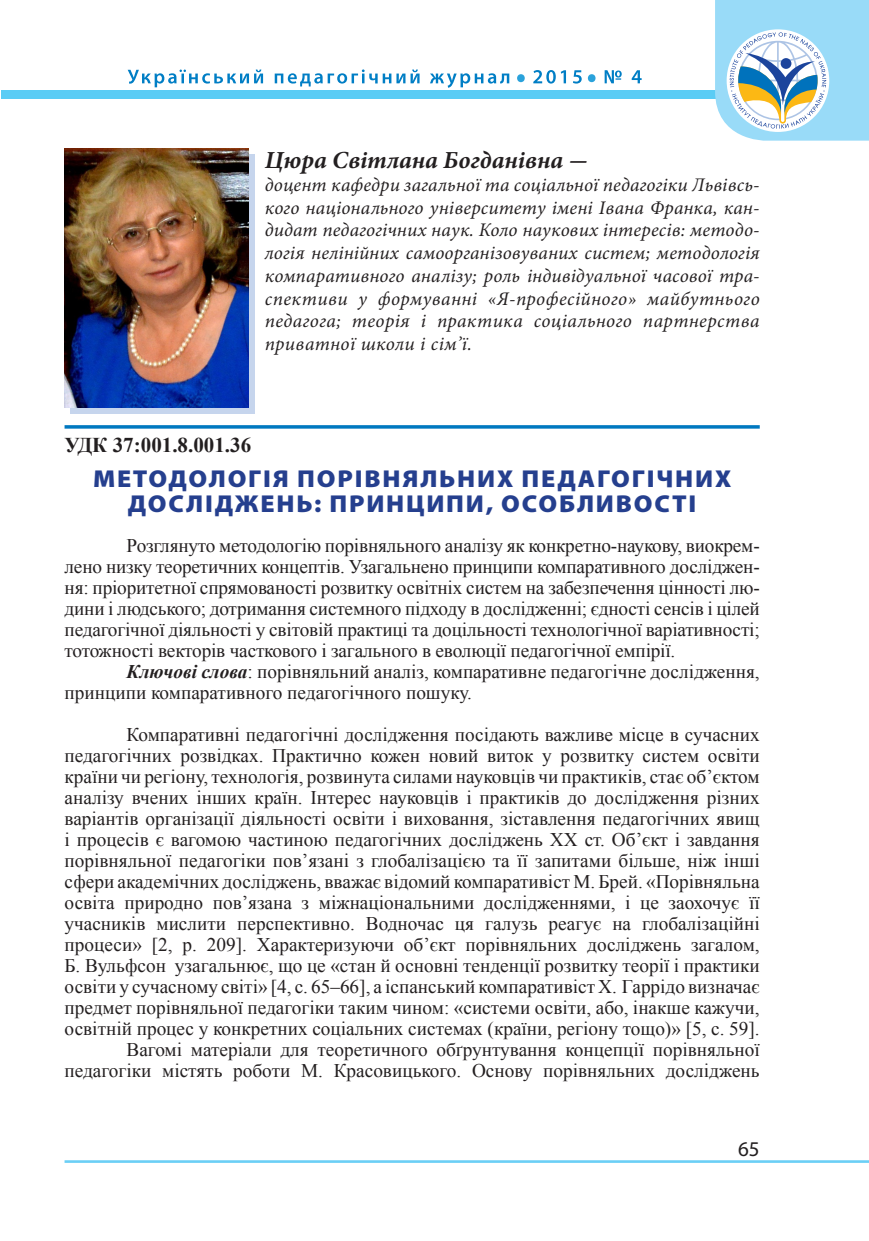
<style>
.page{position:relative;width:869px;height:1241px;background:#fff}
.page>*{position:absolute;margin:0;border:0;box-sizing:border-box;transform-origin:0 0}
.t1{font:900 24.5px/24.5px "Myriad Pro";letter-spacing:.07em;color:#253f8e;text-align:center;scale:1.05 1}
.t2{font:italic 700 24.5px "Minion Pro";color:#231f20}
.t3{font:700 21px "Times New Roman";color:#231f20}
.t4{font:21px "Myriad Pro";color:#231f20}
.Обычный{font:19.25px/21px "Times New Roman";color:#231f20;text-align:justify}
.t5{font:italic 19.25px/22.8px "Minion Pro";letter-spacing:.025em;color:#231f20;text-align:justify}
.s1{font-size:26.25px}
.s2{font-weight:700;font-style:italic}
</style>
<div class="page">
<div style="left:1px;top:90px;width:867px;height:8px;background:#5accf5"></div>
<hr style="left:64px;top:1159px;width:804px;height:3px;background:#6bcff6">
<svg style="left:714px;top:0;width:154px;height:141px"></svg>
<svg style="left:604px;top:70px;width:37px;height:13px"></svg>
<div style="left:587px;top:74px;width:8px;height:8px;background:#2aa2db;border-radius:50%"></div>
<svg style="left:533px;top:70px;width:48px;height:14px"></svg>
<div style="left:517px;top:74px;width:7px;height:8px;background:#2aa2db;border-radius:50%"></div>
<svg style="left:128px;top:69px;width:381px;height:19px"></svg>
<div style="left:70px;top:154px;width:184px;height:259px;background:#c6d5ed"></div>
<img style="left:64px;top:149px;width:185px;height:258px">
<hr style="left:64px;top:425px;width:695px;height:3px;background:#0078c0">
<p class="t2" style="left:265px;top:143px;width:324px">Цюра Світлана Богданівна <span class="s1">-</span></p>
<p class="t5" style="left:265px;top:173px;width:496px">доцент кафедри загальної та соціальної педагогіки Львівсь&shy;кого національного університету імені Івана Франка, кан&shy;дидат педагогічних наук. Коло наукових інтересів: методо&shy;логія нелінійних самоорганізовуваних систем; методологія компаративного аналізу; роль індивідуальної часової тра&shy;спективи у формуванні «Я-професійного» майбутнього педагога; теорія і практика соціального партнерства приватної школи і сім’ї.</p>
<p class="t3" style="left:64px;top:430px;width:188px">УДК 37:001.8.001.36</p>
<p class="t1" style="left:93px;top:465px;width:609px">МЕТОДОЛОГІЯ ПОРІВНЯЛЬНИХ ПЕДАГОГІЧНИХ<br>ДОСЛІДЖЕНЬ: ПРИНЦИПИ, ОСОБЛИВОСТІ</p>
<p class="Обычный" style="left:64px;top:534px;width:696px;text-indent:62px">Розглянуто методологію порівняльного аналізу як конкретно-наукову, виокрем&shy;лено низку теоретичних концептів. Узагальнено принципи компаративного досліджен&shy;ня: пріоритетної спрямованості розвитку освітніх систем на забезпечення цінності лю&shy;дини і людського; дотримання системного підходу в дослідженні; єдності сенсів і цілей педагогічної діяльності у світовій практиці та доцільності технологічної варіативності; тотожності векторів часткового і загального в еволюції педагогічної емпірії.</p>
<p class="Обычный" style="left:64px;top:660px;width:696px;text-indent:62px"><span class="s2">Ключові слова</span>: порівняльний аналіз, компаративне педагогічне дослідження, принципи компаративного педагогічного пошуку.</p>
<p class="Обычный" style="left:64px;top:723px;width:696px;text-indent:62px">Компаративні педагогічні дослідження посідають важливе місце в сучасних педагогічних розвідках. Практично кожен новий виток у розвитку систем освіти країни чи регіону, технологія, розвинута силами науковців чи практиків, стає об’єктом аналізу вчених інших країн. Інтерес науковців і практиків до дослідження різних варіантів організації діяльності освіти і виховання, зіставлення педагогічних явищ і процесів є вагомою частиною педагогічних досліджень ХХ ст. Об’єкт і завдання порівняльної педагогіки пов’язані з глобалізацією та її запитами більше, ніж інші сфери академічних досліджень, вважає відомий компаративіст М. Брей. «Порівняльна освіта природно пов’язана з міжнаціональними дослідженнями, і це заохочує її учасників мислити перспективно. Водночас ця галузь реагує на глобалізаційні процеси» [2, р. 209]. Характеризуючи об’єкт порівняльних досліджень загалом, Б. Вульфсон узагальнює, що це «стан й основні тенденції розвитку теорії і практики освіти у сучасному світі» [4, с. 65–66], а іспанський компаративіст Х. Гаррідо визначає предмет порівняльної педагогіки таким чином: «системи освіти, або, інакше кажучи, освітній процес у конкретних соціальних системах (країни, регіону тощо)» [5, с. 59].</p>
<p class="Обычный" style="left:64px;top:1038px;width:696px;text-align:right">Вагомі матеріали для теоретичного обґрунтування концепції порівняльної педагогіки містять роботи М. Красовицького. Основу порівняльних досліджень</p>
<p class="t4" style="left:737px;top:1135px;width:23px">65</p>
</div>
